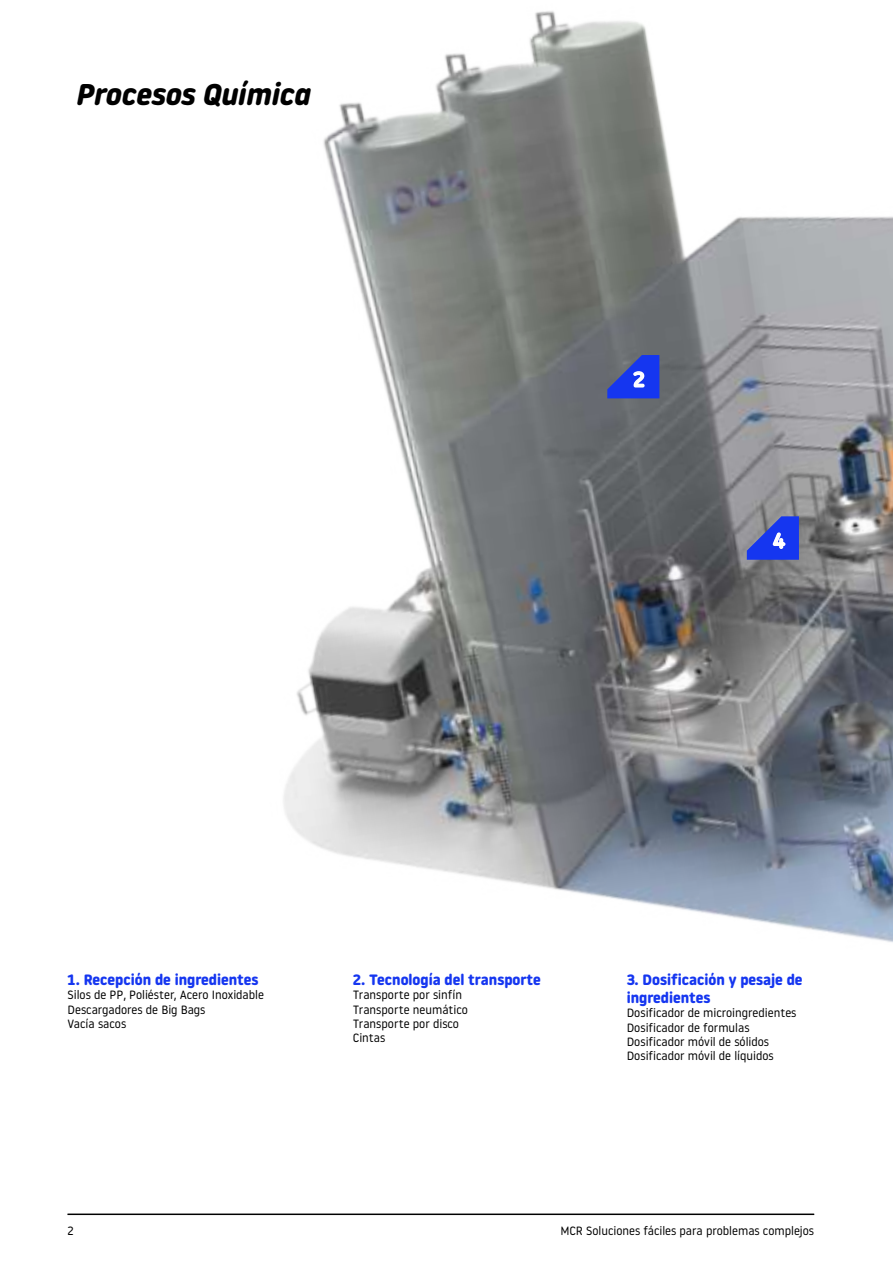
<style>
.page{position:relative;width:893px;height:1263px;background:#fff}
.page>*{position:absolute;margin:0;border:0;box-sizing:border-box;transform-origin:0 0}
.t1{font:italic 700 30px "Noway Round";color:#000}
.t2{font:500 21px "Noway Round";color:#fff}
.t3{font:700 15px/18px "Noway Round";color:#1536f0}
.t4{font:12px/14.4px "Noway Round";color:#000}
</style>
<div class="page">
<img style="left:283px;top:11px;width:610px;height:932px">
<svg style="left:747px;top:516px;width:52px;height:44px;background:#3f55d6"></svg>
<svg style="left:607px;top:355px;width:52px;height:43px;background:#364dce"></svg>
<hr style="left:68px;top:1213px;width:746px;height:2px;background:#000">
<h1 class="t1" style="left:75px;top:77px;width:236px">Procesos Química</h1>
<h2 class="t2" style="left:633px;top:364px;width:13px">2</h2>
<h2 class="t2" style="left:773px;top:526px;width:14px">4</h2>
<p class="t3" style="left:68px;top:971px;width:192px">1. Recepción de ingredientes</p>
<p class="t4" style="left:68px;top:987px;width:198px">Silos de PP, Poliéster, Acero Inoxidable<br>Descargadores de Big Bags<br>Vacía sacos</p>
<p class="t3" style="left:353px;top:971px;width:189px">2. Tecnología del transporte</p>
<p class="t4" style="left:353px;top:987px;width:117px">Transporte por sinfín<br>Transporte neumático<br>Transporte por disco<br>Cintas</p>
<p class="t3" style="left:627px;top:971px;width:177px">3. Dosificación y pesaje de ingredientes</p>
<p class="t4" style="left:627px;top:1005px;width:171px">Dosificador de microingredientes<br>Dosificador de formulas<br>Dosificador móvil de sólidos<br>Dosificador móvil de líquidos</p>
<p class="t4" style="left:68px;top:1223px;width:8px">2</p>
<p class="t4" style="left:560px;top:1223px;width:255px">MCR Soluciones fáciles para problemas complejos</p>
</div>
